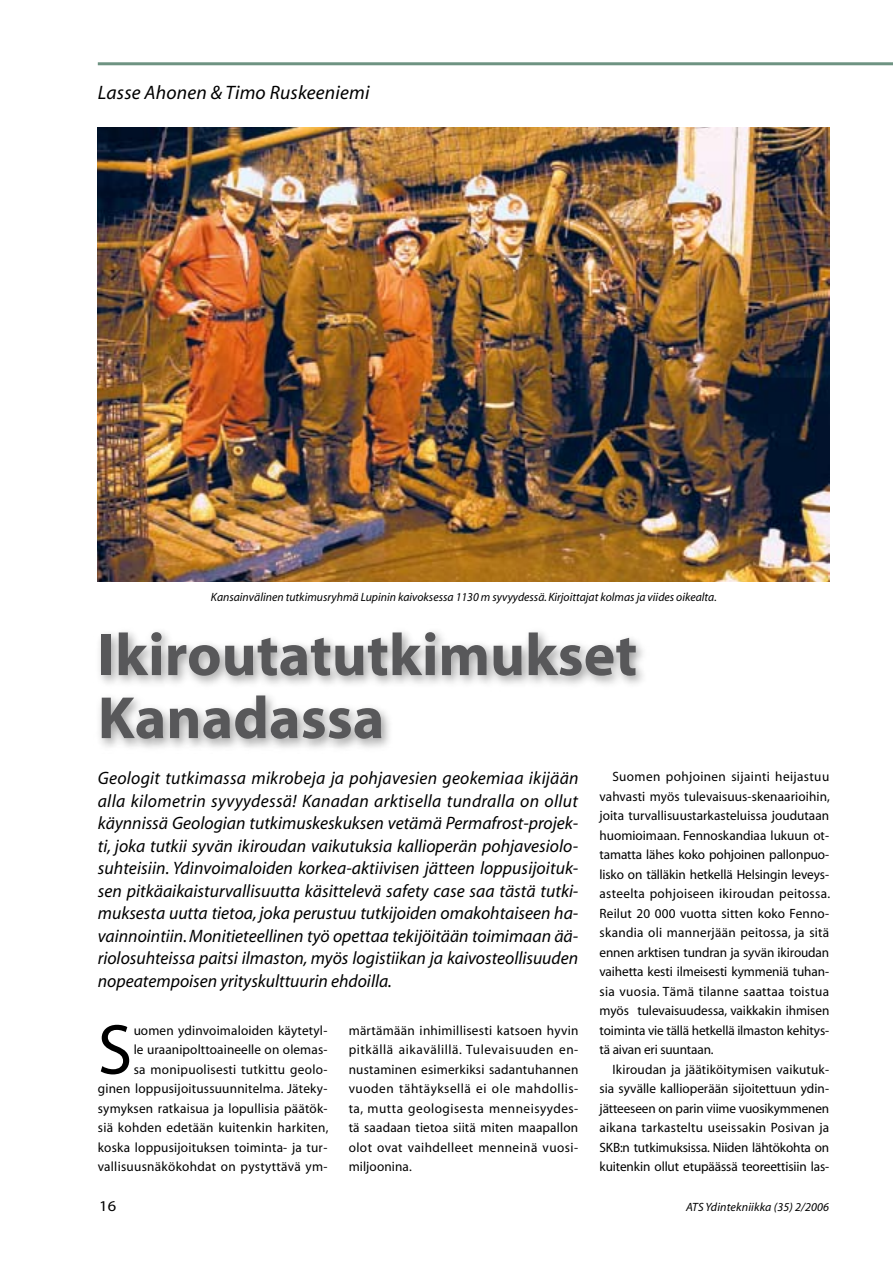
<style>
.page{position:relative;width:893px;height:1263px;background:#fff}
.page>*{position:absolute;margin:0;border:0;box-sizing:border-box;transform-origin:0 0}
.t1{font:71.4px "Myriad";color:#000}
.t2{font:700 60px/63px "Myriad";color:#58585a}
.t3{font:italic 19.5px "Myriad";letter-spacing:.01em;color:#000}
.t4{font:italic 18px/22.5px "Myriad";color:#000;text-align:justify}
.t5{font:15px "Myriad";color:#000;scale:1.1 1}
.t6{font:13.5px/19.5px "Myriad";letter-spacing:.015em;color:#000;text-align:justify}
.t7{font:italic 12px "Myriad";color:#000}
</style>
<div class="page">
<hr style="left:98px;top:62px;width:795px;height:3px;background:#6e9382">
<div style="left:93px;top:624px;width:556px;height:129px;background:#000;opacity:.4"></div>
<img style="left:98px;top:128px;width:731px;height:453px">
<h3 class="t3" style="left:98px;top:83px;width:273px">Lasse Ahonen &amp; Timo Ruskeeniemi</h3>
<p class="t7" style="left:211px;top:591px;width:507px">Kansainvälinen tutkimusryhmä Lupinin kaivoksessa 1130 m syvyydessä. Kirjoittajat kolmas ja viides oikealta.</p>
<h2 class="t2" style="left:98px;top:625px;width:541px">Ikiroutatutkimukset<br>Kanadassa</h2>
<p class="t4" style="left:98px;top:768px;width:482px">Geologit tutkimassa mikrobeja ja pohjavesien geokemiaa ikijään alla kilometrin syvyydessä! Kanadan arktisella tundralla on ollut käynnissä Geologian tutkimuskeskuksen vetämä Permafrost-projek&shy;ti, joka tutkii syvän ikiroudan vaikutuksia kallioperän pohjavesiolo&shy;suhteisiin. Ydinvoimaloiden korkea-aktiivisen jätteen loppusijoituk&shy;sen pitkäaikaisturvallisuutta käsittelevä safety case saa tästä tutki&shy;muksesta uutta tietoa, joka perustuu tutkijoiden omakohtaiseen ha&shy;vainnointiin. Monitieteellinen työ opettaa tekijöitään toimimaan ää&shy;riolosuhteissa paitsi ilmaston, myös logistiikan ja kaivosteollisuuden nopeatempoisen yrityskulttuurin ehdoilla.</p>
<p class="t6" style="left:600px;top:767px;width:232px;text-indent:13px">Suomen pohjoinen sijainti heijastuu vahvasti myös tulevaisuus-skenaarioihin, joita turvallisuustarkasteluissa joudutaan huomioimaan. Fennoskandiaa lukuun ot&shy;tamatta lähes koko pohjoinen pallonpuo&shy;lisko on tälläkin hetkellä Helsingin leveys&shy;asteelta pohjoiseen ikiroudan peitossa.<br>Reilut 20 000 vuotta sitten koko Fenno&shy;skandia oli mannerjään peitossa, ja sitä ennen arktisen tundran ja syvän ikiroudan vaihetta kesti ilmeisesti kymmeniä tuhan&shy;sia vuosia. Tämä tilanne saattaa toistua myös tulevaisuudessa, vaikkakin ihmisen toiminta vie tällä hetkellä ilmaston kehitys&shy;tä aivan eri suuntaan.</p>
<p class="t6" style="left:600px;top:1060px;width:231px;text-indent:13px">Ikiroudan ja jäätiköitymisen vaikutuk&shy;sia syvälle kallioperään sijoitettuun ydin&shy;jätteeseen on parin viime vuosikymmenen aikana tarkasteltu useissakin Posivan ja SKB:n tutkimuksissa. Niiden lähtökohta on kuitenkin ollut etupäässä teoreettisiin las-</p>
<h1 class="t1" style="left:98px;top:1014px;width:36px">S</h1>
<p class="t6" style="left:98px;top:1021px;width:232px;text-align:right">uomen ydinvoimaloiden käytetyl-<br>le uraanipolttoaineelle on olemas-<br>sa monipuolisesti tutkittu geolo-<br>ginen loppusijoitussuunnitelma. Jäteky&shy;symyksen ratkaisua ja lopullisia päätök&shy;siä kohden edetään kuitenkin harkiten, koska loppusijoituksen toiminta- ja tur&shy;vallisuusnäkökohdat on pystyttävä ym-</p>
<p class="t6" style="left:349px;top:1021px;width:231px">märtämään inhimillisesti katsoen hyvin pitkällä aikavälillä. Tulevaisuuden en&shy;nustaminen esimerkiksi sadantuhannen vuoden tähtäyksellä ei ole mahdollis&shy;ta, mutta geologisesta menneisyydes&shy;tä saadaan tietoa siitä miten maapallon olot ovat vaihdelleet menneinä vuosi&shy;miljoonina.</p>
<p class="t5" style="left:99px;top:1198px;width:16px">16</p>
<p class="t7" style="left:686px;top:1201px;width:145px">ATS Ydintekniikka (35) 2/2006</p>
</div>
